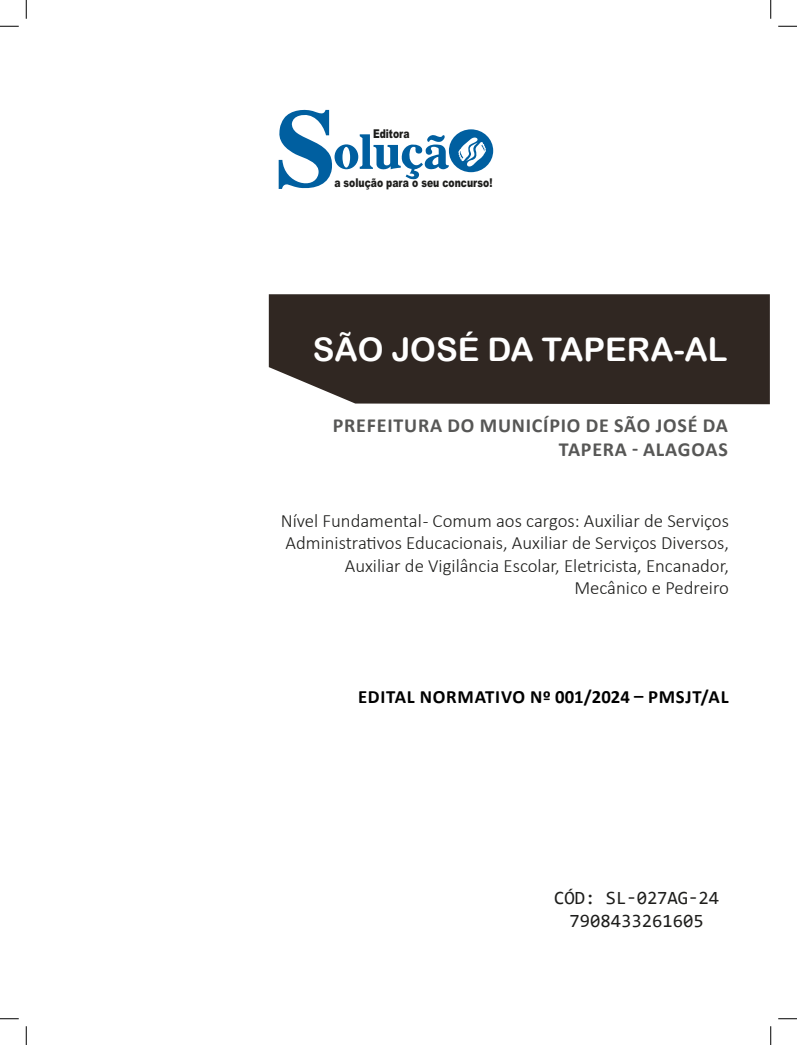
<style>
.page{position:relative;width:797px;height:1045px;background:#fff}
.page>*{position:absolute;margin:0;border:0;box-sizing:border-box;transform-origin:0 0}
.TÍTULO{font:32.5px "Arial Rounded MT Bold";color:#fff}
.SUBTÍTULO{font:700 20px "Calibri";letter-spacing:.04em;color:#575756}
.CARGO{font:300 18.75px/22.5px "Calibri";color:#1d1d1b;text-align:right}
.EDITAL{font:700 18.75px "Calibri";letter-spacing:.04em;color:#000}
.SKU_CÓD{font:18.75px "Consolas";color:#1d1d1b}
.t1{font:900 12.12px "Arial";color:#1d1d1b;scale:.76 1}
</style>
<div class="page">
<div style="left:269px;top:294px;width:500px;height:110px;background:#302722"></div>
<svg style="left:279px;top:110px;width:214px;height:79px"></svg>
<svg style="left:0;top:25px;width:19px;height:2px"></svg>
<svg style="left:778px;top:25px;width:19px;height:2px"></svg>
<svg style="left:0;top:1018px;width:19px;height:1px"></svg>
<svg style="left:778px;top:1018px;width:19px;height:1px"></svg>
<svg style="left:25px;top:0;width:2px;height:19px"></svg>
<svg style="left:25px;top:1026px;width:2px;height:19px"></svg>
<svg style="left:770px;top:0;width:1px;height:19px"></svg>
<svg style="left:770px;top:1026px;width:1px;height:19px"></svg>
<p class="t1" style="left:373px;top:125px;width:50px">Editora</p>
<p class="t1" style="left:334px;top:174px;width:210px">a solução para o seu concurso!</p>
<p class="TÍTULO" style="left:313px;top:330px;width:416px">SÃO JOSÉ DA TAPERA-AL</p>
<p class="SUBTÍTULO" style="left:333px;top:411px;width:396px">PREFEITURA DO MUNICÍPIO DE SÃO JOSÉ DA</p>
<p class="SUBTÍTULO" style="left:559px;top:435px;width:170px">TAPERA - ALAGOAS</p>
<p class="CARGO" style="left:281px;top:509px;width:450px">Nível Fundamental - Comum aos cargos: Auxiliar de Serviços Administrativos Educacionais, Auxiliar de Serviços Diversos, Auxiliar de Vigilância Escolar, Eletricista, Encanador, Mecânico e Pedreiro</p>
<p class="EDITAL" style="left:358px;top:683px;width:372px">EDITAL NORMATIVO Nº 001/2024 – PMSJT/AL</p>
<p class="SKU_CÓD" style="left:554px;top:885px;width:166px">CÓD: SL-027AG-24</p>
<p class="SKU_CÓD" style="left:569px;top:907px;width:136px">7908433261605</p>
</div>
